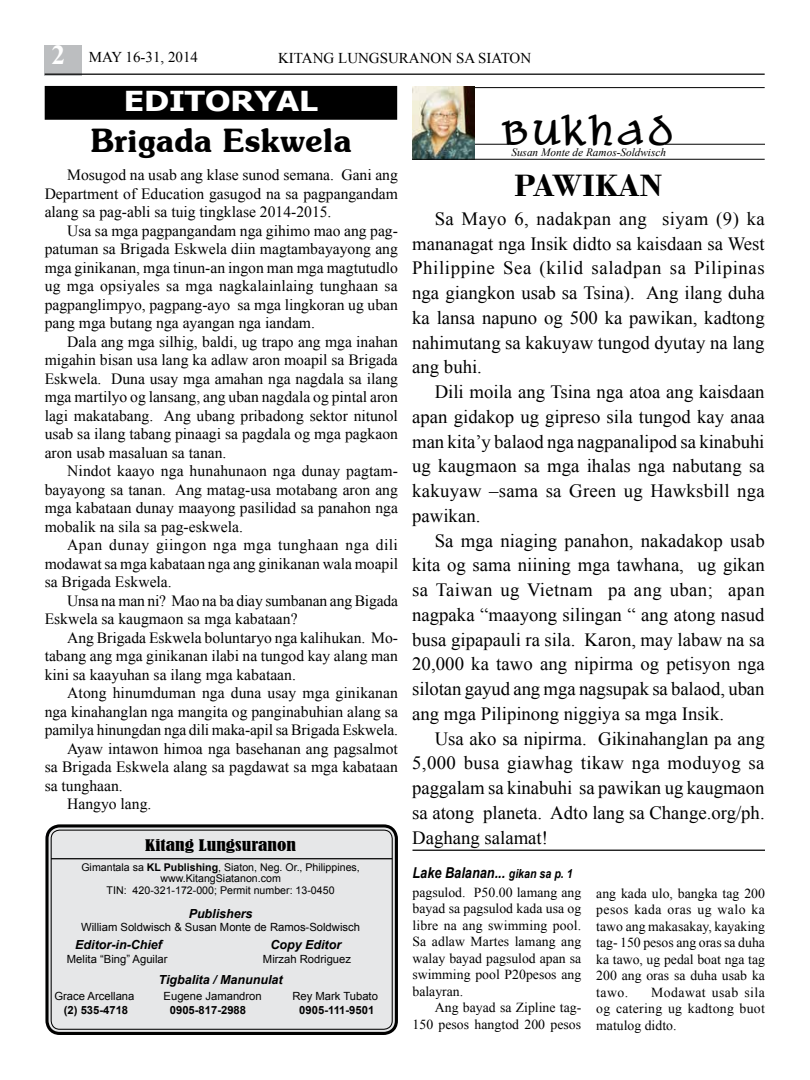
<style>
.page{position:relative;width:810px;height:1080px;background:#fff}
.page>*{position:absolute;margin:0;border:0;box-sizing:border-box;transform-origin:0 0}
.t1{font:37.5px "Aleand Wenches BB";letter-spacing:.1em;color:#000}
.t2{font:600 32.5px "Souvenir IT Cby BT";color:#000}
.t3{font:700 32.5px "Bodoni BT";letter-spacing:-.025em;color:#000}
.t4{font:700 27.5px "Tahoma";color:#fff;scale:1.2 1}
.t5{font:18.75px/24.8px "Times New Roman";color:#000;text-align:justify}
.t6{font:15.62px/18.5px "Times New Roman";color:#000;text-align:justify}
.t7{font:15px "Times New Roman";color:#000}
.t8{font:italic 700 15px "Arial";color:#000;scale:.85 1}
.t9{font:condensed 15px "Bernard";color:#000;scale:1.3 1}
.t10{font:13.75px/16.5px "Times New Roman";color:#000;text-align:justify}
.t11{font:italic 700 12.5px "Arial";color:#000}
.t12{font:11.25px "Arial";color:#000}
.t13{font:700 11.25px "Arial";color:#000}
.t14{font:italic 11.25px "Times New Roman";color:#000}
.t15{font:10.62px/11.2px "Arial";color:#000;text-align:center}
.s1{font-weight:700;font-size:27.5px;color:#fff}
.s2{font-weight:700}
.s3{font-size:12.5px}
</style>
<div class="page">
<div style="left:45px;top:87px;width:352px;height:32px;background:#000"></div>
<div style="left:45px;top:86px;width:352px;height:34px;border:1px solid #000"></div>
<div style="left:45px;top:45px;width:37px;height:30px;background:#bcbec0"></div>
<hr style="left:45px;top:74px;width:720px;height:1px;background:#000">
<div style="left:49px;top:828px;width:346px;height:204px;background:#e6e7e8;border-radius:11px"></div>
<div style="left:45px;top:824px;width:353px;height:211px;border:3px solid #000;border-radius:13px"></div>
<div style="left:51px;top:830px;width:342px;height:200px;border:1px solid #000;border-radius:9px"></div>
<hr style="left:51px;top:858px;width:341px;height:1px;background:#000">
<hr style="left:412px;top:144px;width:97px;height:1px;background:#000">
<hr style="left:665px;top:144px;width:100px;height:1px;background:#000">
<hr style="left:412px;top:87px;width:353px;height:1px;background:#000">
<img style="left:412px;top:86px;width:63px;height:73px">
<hr style="left:412px;top:159px;width:353px;height:1px;background:#000">
<hr style="left:412px;top:850px;width:353px;height:1px;background:#000">
<p class="t7" style="left:52px;top:47px;width:148px"><span class="s1">2</span> MAY 16-31, 2014</p>
<p class="t7" style="left:278px;top:48px;width:255px">KITANG LUNGSURANON SA SIATON</p>
<h3 class="t4" style="left:124px;top:81px;width:163px">EDITORYAL</h3>
<h2 class="t2" style="left:91px;top:120px;width:263px">Brigada Eskwela</h2>
<p class="t6" style="left:45px;top:165px;width:355px;text-indent:22px">Mosugod na usab ang klase sunod semana. Gani ang Department of Education gasugod na sa pagpangandam alang sa pag-abli sa tuig tingklase 2014-2015.</p>
<p class="t6" style="left:45px;top:221px;width:355px;text-indent:22px">Usa sa mga pagpangandam nga gihimo mao ang pag&shy;patuman sa Brigada Eskwela diin magtambayayong ang mga ginikanan, mga tinun-an ingon man mga magtutudlo ug mga opsiyales sa mga nagkalainlaing tunghaan sa pagpanglimpyo, pagpang-ayo sa mga lingkoran ug uban pang mga butang nga ayangan nga iandam.</p>
<p class="t6" style="left:45px;top:332px;width:355px;text-indent:22px">Dala ang mga silhig, baldi, ug trapo ang mga inahan migahin bisan usa lang ka adlaw aron moapil sa Brigada Eskwela. Duna usay mga amahan nga nagdala sa ilang mga martilyo og lansang, ang uban nagdala og pintal aron lagi makatabang. Ang ubang pribadong sektor nitunol usab sa ilang tabang pinaagi sa pagdala og mga pagkaon aron usab masaluan sa tanan.</p>
<p class="t6" style="left:45px;top:461px;width:355px;text-indent:22px">Nindot kaayo nga hunahunaon nga dunay pagtam&shy;bayayong sa tanan. Ang matag-usa motabang aron ang mga kabataan dunay maayong pasilidad sa panahon nga mobalik na sila sa pag-eskwela.</p>
<p class="t6" style="left:45px;top:535px;width:355px;text-indent:22px">Apan dunay giingon nga mga tunghaan nga dili modawat sa mga kabataan nga ang ginikanan wala moapil sa Brigada Eskwela.</p>
<p class="t6" style="left:45px;top:591px;width:355px;text-indent:22px">Unsa na man ni? Mao na ba diay sumbanan ang Bigada<br>Eskwela sa kaugmaon sa mga kabataan?</p>
<p class="t6" style="left:45px;top:628px;width:355px;text-indent:22px">Ang Brigada Eskwela boluntaryo nga kalihukan. Mo&shy;tabang ang mga ginikanan ilabi na tungod kay alang man kini sa kaayuhan sa ilang mga kabataan.</p>
<p class="t6" style="left:67px;top:683px;width:332px">Atong hinumduman nga duna usay mga ginikanan</p>
<p class="t6" style="left:45px;top:702px;width:355px">nga kinahanglan nga mangita og panginabuhian alang sa</p>
<p class="t6" style="left:45px;top:720px;width:355px">pamilya hinungdan nga dili maka-apil sa Brigada Eskwela.</p>
<p class="t6" style="left:67px;top:739px;width:332px">Ayaw intawon himoa nga basehanan ang pagsalmot</p>
<p class="t6" style="left:45px;top:757px;width:355px">sa Brigada Eskwela alang sa pagdawat sa mga kabataan</p>
<p class="t6" style="left:45px;top:776px;width:80px">sa tunghaan.</p>
<p class="t6" style="left:67px;top:794px;width:86px">Hangyo lang.</p>
<p class="t9" style="left:145px;top:836px;width:118px">Kitang Lungsuranon</p>
<p class="t15" style="left:81px;top:862px;width:280px">Gimantala sa <span class="s2">KL Publishing</span>, Siaton, Neg. Or., Philippines, www.KitangSiatanon.com<br>Tin : 420-321-172-000; Permit number: 13-0450</p>
<p class="t11" style="left:189px;top:905px;width:65px">Publishers</p>
<p class="t12" style="left:81px;top:920px;width:280px">William Soldwisch &amp; Susan Monte de Ramos-Soldwisch</p>
<p class="t11" style="left:75px;top:936px;width:88px">Editor-in-Chief</p>
<p class="t11" style="left:270px;top:936px;width:72px">Copy Editor</p>
<p class="t12" style="left:67px;top:951px;width:102px">Melita “Bing” Aguilar</p>
<p class="t12" style="left:263px;top:951px;width:90px">Mirzah Rodriguez</p>
<p class="t11" style="left:159px;top:971px;width:126px">Tigbalita / Manunulat</p>
<p class="t12" style="left:54px;top:989px;width:82px">Grace Arcellana</p>
<p class="t12" style="left:164px;top:989px;width:100px">Eugene Jamandron</p>
<p class="t12" style="left:292px;top:989px;width:87px">Rey Mark Tubato</p>
<p class="t13" style="left:64px;top:1002px;width:66px">(2) 535-4718</p>
<p class="t13" style="left:170px;top:1002px;width:78px">0905-817-2988</p>
<p class="t13" style="left:299px;top:1002px;width:77px">0905-111-9501</p>
<h1 class="t1" style="left:503px;top:114px;width:171px">BUKHAD</h1>
<p class="t14" style="left:511px;top:145px;width:156px">Susan Monte de Ramos-Soldwisch</p>
<h2 class="t3" style="left:514px;top:165px;width:150px">PAWIKAN</h2>
<p class="t5" style="left:412px;top:206px;width:354px;text-indent:22px">Sa Mayo 6, nadakpan ang siyam (9) ka mananagat nga Insik didto sa kaisdaan sa West Philippine Sea (kilid saladpan sa Pilipinas nga giangkon usab sa Tsina). Ang ilang duha ka lansa napuno og 500 ka pawikan, kadtong nahimutang sa kakuyaw tungod dyutay na lang ang buhi.</p>
<p class="t5" style="left:412px;top:379px;width:354px;text-indent:22px">Dili moila ang Tsina nga atoa ang kaisdaan apan gidakop ug gipreso sila tungod kay anaa man kita’y balaod nga nagpanalipod sa kinabuhi ug kaugmaon sa mga ihalas nga nabutang sa kakuyaw –sama sa Green ug Hawksbill nga pawikan.</p>
<p class="t5" style="left:412px;top:528px;width:354px;text-indent:22px">Sa mga niaging panahon, nakadakop usab kita og sama niining mga tawhana, ug gikan sa Taiwan ug Vietnam pa ang uban; apan nagpaka “maayong silingan “ ang atong nasud busa gipapauli ra sila. Karon, may labaw na sa 20,000 ka tawo ang nipirma og petisyon nga silotan gayud ang mga nagsupak sa balaod, uban ang mga Pilipinong niggiya sa mga Insik.</p>
<p class="t5" style="left:412px;top:726px;width:354px;text-indent:22px">Usa ako sa nipirma. Gikinahanglan pa ang 5,000 busa giawhag tikaw nga moduyog sa paggalam sa kinabuhi sa pawikan ug kaugmaon sa atong planeta. Adto lang sa Change.org/ph.<br>Daghang salamat!</p>
<p class="t8" style="left:412px;top:863px;width:190px">Lake Balanan... <span class="s3">gikan sa p. 1</span></p>
<p class="t10" style="left:412px;top:884px;width:170px">pagsulod. P50.00 lamang ang bayad sa pagsulod kada usa og libre na ang swimming pool.<br>Sa adlaw Martes lamang ang walay bayad pagsulod apan sa swimming pool P20pesos ang balayran.</p>
<p class="t10" style="left:412px;top:999px;width:170px;text-align:right">Ang bayad sa Zipline tag-<br>150 pesos hangtod 200 pesos</p>
<p class="t10" style="left:596px;top:885px;width:170px">ang kada ulo, bangka tag 200 pesos kada oras ug walo ka tawo ang makasakay, kayaking tag- 150 pesos ang oras sa duha ka tawo, ug pedal boat nga tag 200 ang oras sa duha usab ka tawo.</p>
<p class="t10" style="left:596px;top:984px;width:170px;text-indent:55px">Modawat usab sila og catering ug kadtong buot matulog didto.</p>
</div>
